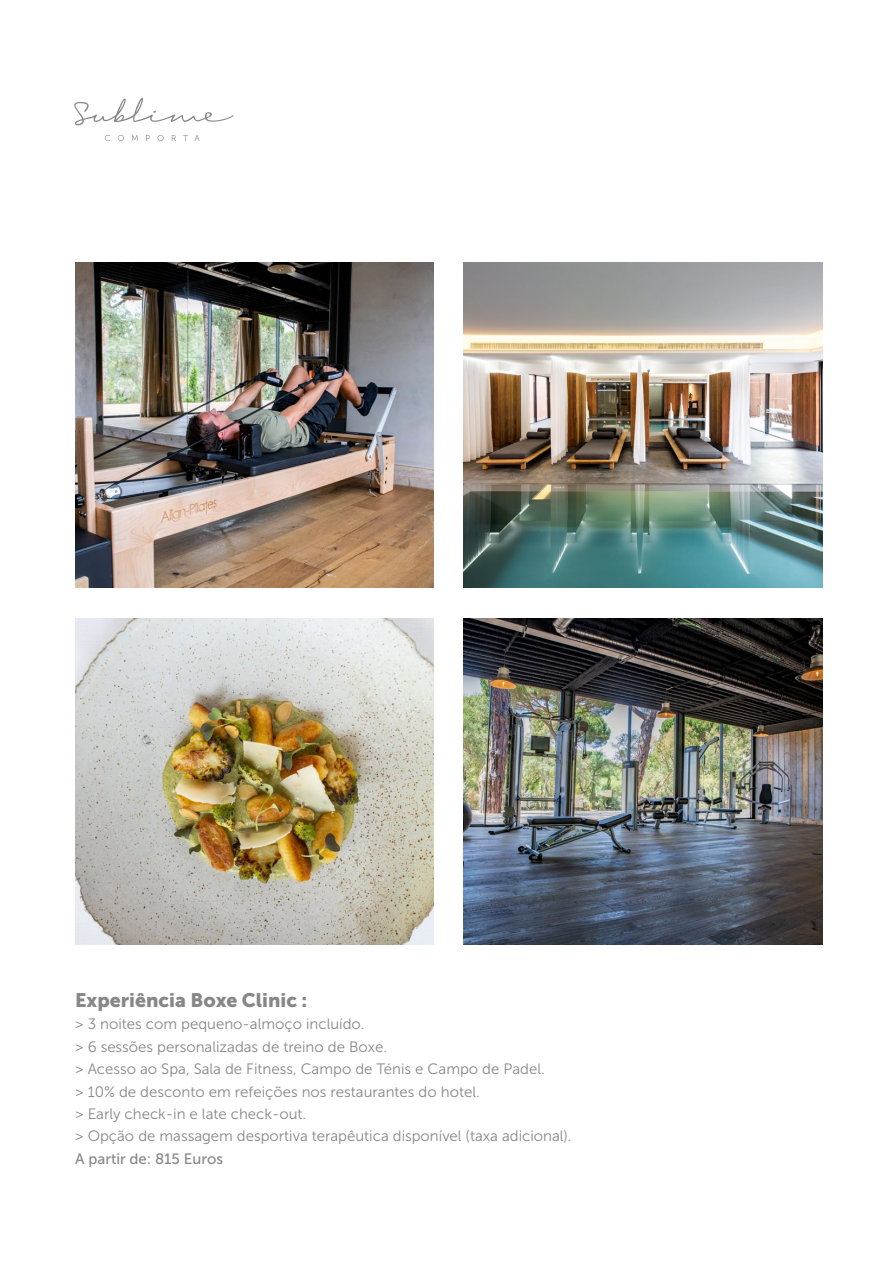
<style>
.page{position:relative;width:893px;height:1263px;background:#fff}
.page>*{position:absolute;margin:0;border:0;box-sizing:border-box;transform-origin:0 0}
.t1{font:19.5px "Museo Sans 900";color:#878787}
.t2{font:15px/22.4px "Museo Sans 300";color:#878787}
.t3{font:15px "Museo Sans 500";color:#878787}
</style>
<div class="page">
<svg style="left:74px;top:98px;width:160px;height:27px"></svg>
<svg style="left:105px;top:135px;width:5px;height:6px"></svg>
<svg style="left:118px;top:135px;width:6px;height:6px"></svg>
<svg style="left:132px;top:135px;width:6px;height:6px"></svg>
<svg style="left:146px;top:135px;width:4px;height:6px"></svg>
<svg style="left:158px;top:135px;width:6px;height:6px"></svg>
<svg style="left:172px;top:135px;width:4px;height:6px"></svg>
<svg style="left:195px;top:135px;width:5px;height:6px"></svg>
<img style="left:75px;top:263px;width:359px;height:325px">
<img style="left:75px;top:619px;width:359px;height:325px">
<img style="left:464px;top:263px;width:358px;height:325px">
<img style="left:464px;top:619px;width:358px;height:325px">
<h1 class="t1" style="left:75px;top:989px;width:234px">Experiência Boxe Clinic :</h1>
<p class="t2" style="left:75px;top:1013px;width:498px">&gt; 3 noites com pequeno-almoço incluído.<br>&gt; 6 sessões personalizadas de treino de Boxe.<br>&gt; Acesso ao Spa, Sala de Fitness, Campo de Ténis e Campo de Padel.<br>&gt; 10% de desconto em refeições nos restaurantes do hotel.<br>&gt; Early check-in e late check-out.<br>&gt; Opção de massagem desportiva terapêutica disponível (taxa adicional).</p>
<p class="t3" style="left:75px;top:1150px;width:149px">A partir de: 815 Euros</p>
</div>
